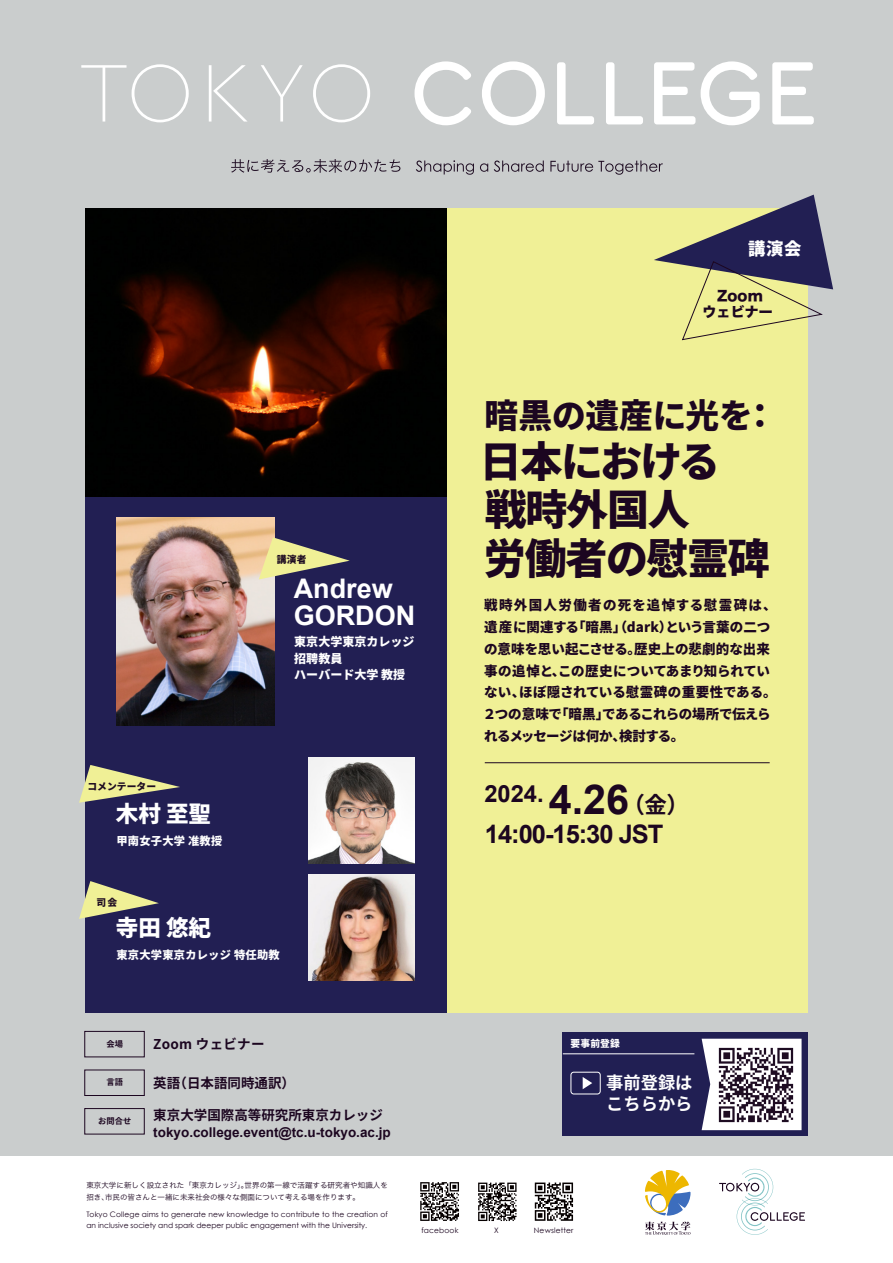
<style>
.page{position:relative;width:893px;height:1263px;background:#cacdcd}
.page>*{position:absolute;margin:0;border:0;box-sizing:border-box;transform-origin:0 0}
.t1{font:900 42px/48.8px "Noto Sans CJ Kjp";letter-spacing:-.03em;color:#1c0620}
.t2{font:700 41.25px "Arial";color:#1c0620}
.t3{font:900 33.75px "Noto Sans CJ Kjp";letter-spacing:-.005em;color:#1c0620}
.t4{font:700 27px/27px "Arial";color:#fff}
.t5{font:700 25.5px "Arial";letter-spacing:-.04em;color:#1c0620}
.t6{font:700 23.7px "Arial";color:#1c0620}
.t7{font:900 22.5px "Noto Sans CJ Kjp";color:#fff}
.t8{font:700 17.25px/21.4px "Noto Sans CJ Kjp";color:#fff}
.t9{font:900 17.25px "Noto Sans CJ Kjp";color:#fff}
.t10{font:13.88px/16.9px "Hira Kaku Std W8";letter-spacing:.01em;color:#1c0620;text-align:center}
.t11{font:900 13.5px/21.8px "Noto Sans CJ Kjp";color:#1c0620}
.t12{font:700 13.5px "Arial";color:#1c0620}
.t13{font:700 13.5px "Noto Sans CJ Kjp";color:#1c0620}
.t14{font:700 13.5px "Noto Sans CJ Kjp";letter-spacing:.02em;color:#1c0620}
.t15{font:900 12px/16.5px "Noto Sans CJ Kjp";color:#fff}
.t16{font:900 11.25px "Noto Sans CJ Kjp";letter-spacing:.02em;color:#fff}
.t17{font:900 9.75px "Noto Sans CJ Kjp";letter-spacing:.01em;color:#1e0c22}
.t18{font:900 9.75px "Noto Sans CJ Kjp";letter-spacing:.02em;color:#fff}
.t19{font:700 8.25px "Noto Sans CJ Kjp";color:#1c0620}
.t20{font:7.5px/10.5px "Century Gothic";letter-spacing:.015em;color:#1c0620}
.t21{font:7.5px/12px "Hira Kaku Pro N W3";letter-spacing:.005em;color:#1c0620}
.s1{font-family:"Noto Sans CJ Kjp";font-size:22.5px}
</style>
<div class="page">
<div style="left:0;top:1157px;width:893px;height:106px;background:#fff"></div>
<svg style="left:719px;top:1169px;width:86px;height:66px"></svg>
<svg style="left:420px;top:1182px;width:39px;height:39px"></svg>
<svg style="left:478px;top:1182px;width:39px;height:39px"></svg>
<div style="left:533px;top:1181px;width:42px;height:41px;background:linear-gradient(to bottom,#f4f4f4,#f7f7f7)"></div>
<svg style="left:535px;top:1182px;width:38px;height:39px"></svg>
<svg style="left:645px;top:1170px;width:45px;height:45px"></svg>
<svg style="left:645px;top:1221px;width:45px;height:14px"></svg>
<svg style="left:231px;top:159px;width:169px;height:14px"></svg>
<svg style="left:416px;top:160px;width:58px;height:15px"></svg>
<svg style="left:480px;top:163px;width:8px;height:9px"></svg>
<svg style="left:494px;top:161px;width:50px;height:11px"></svg>
<svg style="left:550px;top:161px;width:113px;height:14px"></svg>
<svg style="left:414px;top:61px;width:57px;height:64px"></svg>
<svg style="left:482px;top:61px;width:63px;height:64px"></svg>
<svg style="left:557px;top:62px;width:37px;height:62px"></svg>
<svg style="left:606px;top:62px;width:37px;height:62px"></svg>
<svg style="left:654px;top:62px;width:41px;height:62px"></svg>
<svg style="left:701px;top:61px;width:59px;height:64px"></svg>
<svg style="left:772px;top:62px;width:42px;height:62px"></svg>
<svg style="left:81px;top:64px;width:108px;height:58px"></svg>
<svg style="left:209px;top:65px;width:38px;height:57px"></svg>
<svg style="left:261px;top:65px;width:42px;height:57px"></svg>
<svg style="left:313px;top:64px;width:57px;height:58px"></svg>
<div style="left:85px;top:208px;width:723px;height:805px;background:#f0f096"></div>
<div style="left:85px;top:208px;width:361px;height:805px;background:#221f53"></div>
<div style="left:84px;top:1070px;width:61px;height:26px;border:1px solid #1c0620"></div>
<div style="left:84px;top:1108px;width:61px;height:26px;border:1px solid #1c0620"></div>
<div style="left:84px;top:1031px;width:61px;height:26px;border:1px solid #1c0620"></div>
<img style="left:85px;top:208px;width:361px;height:288px">
<hr style="left:485px;top:762px;width:285px;height:1px;background:#1c0620">
<img style="left:308px;top:875px;width:107px;height:106px">
<svg style="left:79px;top:881px;width:80px;height:38px"></svg>
<img style="left:308px;top:758px;width:107px;height:106px">
<svg style="left:79px;top:765px;width:101px;height:38px"></svg>
<svg style="left:654px;top:195px;width:179px;height:145px"></svg>
<div style="left:563px;top:1033px;width:245px;height:103px;background:#211f53"></div>
<svg style="left:702px;top:1039px;width:100px;height:91px"></svg>
<hr style="left:563px;top:1053px;width:131px;height:1px;background:#fff">
<svg style="left:583px;top:1077px;width:9px;height:12px"></svg>
<div style="left:571px;top:1072px;width:30px;height:22px;border:1px solid #fff;border-radius:3px"></div>
<img style="left:711px;top:1040px;width:90px;height:89px">
<img style="left:117px;top:517px;width:157px;height:209px">
<svg style="left:259px;top:537px;width:91px;height:42px"></svg>
<h3 class="t17" style="left:277px;top:554px;width:31px">講演者</h3>
<h3 class="t4" style="left:294px;top:576px;width:123px">Andrew<br>GORDON</h3>
<h3 class="t15" style="left:294px;top:634px;width:121px">東京大学東京カレッジ招聘教員<br>ハーバード大学 教授</h3>
<h3 class="t17" style="left:87px;top:780px;width:70px">コメンテーター</h3>
<h3 class="t7" style="left:116px;top:801px;width:97px">木村 至聖</h3>
<h3 class="t16" style="left:117px;top:834px;width:107px">甲南女子大学 准教授</h3>
<h3 class="t17" style="left:96px;top:897px;width:22px">司会</h3>
<h3 class="t7" style="left:116px;top:915px;width:97px">寺田 悠紀</h3>
<h3 class="t16" style="left:117px;top:948px;width:165px">東京大学東京カレッジ 特任助教</h3>
<p class="t19" style="left:107px;top:1039px;width:18px">会場</p>
<h3 class="t14" style="left:153px;top:1036px;width:113px">Zoom ウェビナー</h3>
<p class="t19" style="left:107px;top:1077px;width:18px">言語</p>
<h3 class="t13" style="left:153px;top:1075px;width:143px">英語（日本語同時通訳）</h3>
<p class="t19" style="left:98px;top:1117px;width:34px">お問合せ</p>
<h3 class="t13" style="left:153px;top:1107px;width:231px">東京大学国際高等研究所東京カレッジ</h3>
<h3 class="t12" style="left:153px;top:1123px;width:239px">tokyo.college.event@tc.u-tokyo.ac.jp</h3>
<h3 class="t9" style="left:748px;top:239px;width:55px">講演会</h3>
<h3 class="t10" style="left:703px;top:287px;width:71px">Zoom<br>ウェビナー</h3>
<h3 class="t3" style="left:485px;top:397px;width:294px">暗黒の遺産に光を：</h3>
<h1 class="t1" style="left:480px;top:438px;width:292px">日本における戦時外国人<br>労働者の慰霊碑</h1>
<h3 class="t11" style="left:483px;top:595px;width:296px">戦時外国人労働者の死を追悼する慰霊碑は、遺産に関連する「暗黒」（dark）という言葉の二つの意味を思い起こさせる。歴史上の悲劇的な出来事の追悼と、この歴史についてあまり知られていない、ほぼ隠されている慰霊碑の重要性である。<br>２つの意味で「暗黒」であるこれらの場所で伝えられるメッセージは何か、検討する。</h3>
<h2 class="t2" style="left:549px;top:772px;width:142px">4.26 <span class="s1">（金）</span></h2>
<h3 class="t5" style="left:485px;top:817px;width:180px">14:00-15:30 JST</h3>
<h3 class="t6" style="left:484px;top:778px;width:61px">2024.</h3>
<h3 class="t18" style="left:570px;top:1038px;width:51px">要事前登録</h3>
<h3 class="t8" style="left:606px;top:1072px;width:88px">事前登録はこちらから</h3>
<p class="t21" style="left:86px;top:1179px;width:303px">東京大学に新しく設立された「東京カレッジ」。世界の第一線で活躍する研究者や知識人を招き、市民の皆さんと一緒に未来社会の様々な側面について考える場を作ります。</p>
<p class="t20" style="left:86px;top:1209px;width:303px">Tokyo College aims to generate new knowledge to contribute to the creation of an inclusive society and spark deeper public engagement with the University.</p>
<p class="t20" style="left:421px;top:1225px;width:39px">facebook</p>
<p class="t20" style="left:494px;top:1225px;width:6px">X</p>
<p class="t20" style="left:534px;top:1225px;width:41px">Newsletter</p>
</div>
